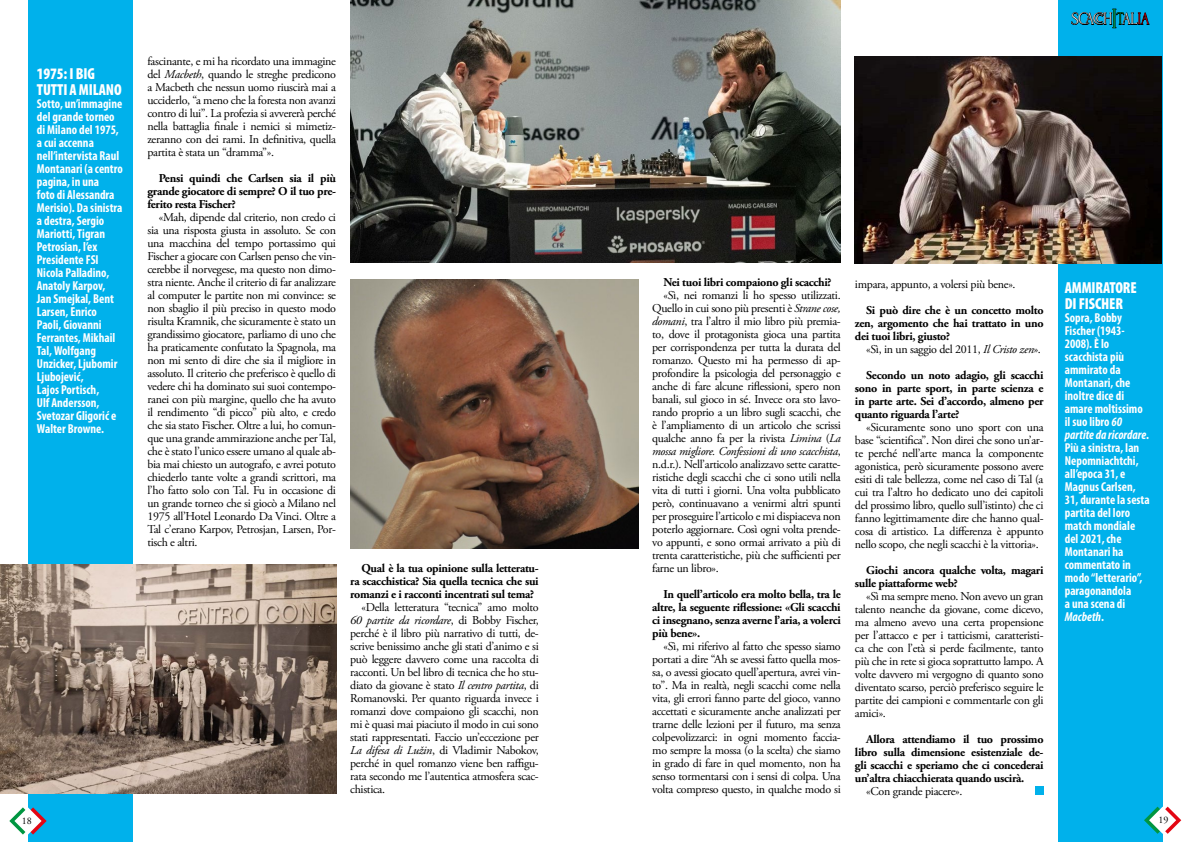
<style>
.page{position:relative;width:1191px;height:842px;background:#fff}
.page>*{position:absolute;margin:0;border:0;box-sizing:border-box;transform-origin:0 0}
.t1{font:16.4px "NEVOCLARA";color:#fff}
.t2{font:900 condensed 16px/16px "Myriad Pro";letter-spacing:-.01em;color:#fff;scale:.96 1}
.t3{font:700 condensed 13px/13px "Myriad Pro";color:#fff;scale:.96 1}
.t4{font:12px/13px "Adobe Garamond Pro";letter-spacing:-.025em;color:#000;text-align:justify}
.t5{font:700 12px/13px "Adobe Garamond Pro";letter-spacing:-.025em;color:#000;text-align:justify}
.t6{font:10px "Adobe Garamond Pro";color:#000}
.s1{font-style:italic}
.s2{font-size:26.7px;color:#009641}
.s3{font-size:19.6px;color:#009641}
.s4{font-size:19.6px}
.s5{font-size:19.6px;color:#e30613}
.s6{font-weight:400}
.s7{font-weight:400;font-style:italic}
</style>
<div class="page">
<div style="left:28px;top:0;width:105px;height:842px;background:#00b1eb"></div>
<svg style="left:9px;top:807px;width:38px;height:27px"></svg>
<div style="left:1057px;top:0;width:105px;height:842px;background:#00b1eb"></div>
<svg style="left:1071px;top:8px;width:79px;height:21px"></svg>
<img style="left:350px;top:0;width:490px;height:262px">
<svg style="left:1144px;top:807px;width:37px;height:27px"></svg>
<div style="left:1035px;top:786px;width:8px;height:8px;background:#00b1eb"></div>
<img style="left:350px;top:279px;width:288px;height:270px">
<img style="left:855px;top:57px;width:306px;height:206px">
<img style="left:0;top:564px;width:336px;height:230px">
<h2 class="t2" style="left:37px;top:65px;width:90px">1975: I BIG<br>TUTTI A MILANO</h2>
<p class="t3" style="left:37px;top:97px;width:91px">Sotto, un’immagine del grande torneo di Milano del 1975, a cui accenna nell’intervista Raul<br>Montanari (a centro pagina, in una<br>foto di Alessandra<br>Merisio). Da sinistra a destra, Sergio<br>Mariotti, Tigran<br>Petrosian, l’ex<br>Presidente FSI<br>Nicola Palladino,<br>Anatoly Karpov,<br>Jan Smejkal, Bent<br>Larsen, Enrico<br>Paoli, Giovanni<br>Ferrantes, Mikhail<br>Tal, Wolfgang<br>Unzicker, Ljubomir<br>Ljubojević,<br>Lajos Portisch,<br>Ulf Andersson,<br>Svetozar Gligorić e<br>Walter Browne.</p>
<p class="t6" style="left:22px;top:814px;width:11px">18</p>
<p class="t4" style="left:147px;top:56px;width:190px">fascinante, e mi ha ricordato una immagine del <span class="s1">Macbeth</span>, quando le streghe predicono a Macbeth che nessun uomo riuscirà mai a ucciderlo, “a meno che la foresta non avanzi contro di lui”. La profezia si avvererà perché nella battaglia finale i nemici si mimetiz&shy;zeranno con dei rami. In definitiva, quella partita è stata un “dramma”».</p>
<p class="t5" style="left:147px;top:172px;width:190px;text-indent:11px">Pensi quindi che Carlsen sia il più grande giocatore di sempre? O il tuo pre&shy;ferito resta Fischer?</p>
<p class="t4" style="left:147px;top:211px;width:190px;text-indent:11px">«Mah, dipende dal criterio, non credo ci sia una risposta giusta in assoluto. Se con una macchina del tempo portassimo qui Fischer a giocare con Carlsen penso che vin&shy;cerebbe il norvegese, ma questo non dimo&shy;stra niente. Anche il criterio di far analizzare al computer le partite non mi convince: se non sbaglio il più preciso in questo modo risulta Kramnik, che sicuramente è stato un grandissimo giocatore, parliamo di uno che ha praticamente confutato la Spagnola, ma non mi sento di dire che sia il migliore in assoluto. Il criterio che preferisco è quello di vedere chi ha dominato sui suoi contempo&shy;ranei con più margine, quello che ha avuto il rendimento “di picco” più alto, e credo che sia stato Fischer. Oltre a lui, ho comun&shy;que una grande ammirazione anche per Tal, che è stato l’unico essere umano al quale ab&shy;bia mai chiesto un autografo, e avrei potuto chiederlo tante volte a grandi scrittori, ma l’ho fatto solo con Tal. Fu in occasione di un grande torneo che si giocò a Milano nel 1975 all’Hotel Leonardo Da Vinci. Oltre a Tal c’erano Karpov, Petrosjan, Larsen, Por&shy;tisch e altri.</p>
<p class="t5" style="left:350px;top:562px;width:190px;text-indent:11px">Qual è la tua opinione sulla letteratu&shy;ra scacchistica? Sia quella tecnica che sui romanzi e i racconti incentrati sul tema?</p>
<p class="t4" style="left:350px;top:601px;width:190px;text-indent:11px">«Della letteratura “tecnica” amo molto <span class="s1">60 partite da ricordare</span>, di Bobby Fischer, perché è il libro più narrativo di tutti, de&shy;scrive benissimo anche gli stati d’animo e si può leggere davvero come una raccolta di racconti. Un bel libro di tecnica che ho stu&shy;diato da giovane è stato <span class="s1">Il centro partita</span>, di Romanovski. Per quanto riguarda invece i romanzi dove compaiono gli scacchi, non mi è quasi mai piaciuto il modo in cui sono stati rappresentati. Faccio un’eccezione per <span class="s1">La difesa di Lužin</span>, di Vladimir Nabokov, perché in quel romanzo viene ben raffigu&shy;rata secondo me l’autentica atmosfera scac&shy;chistica.</p>
<h1 class="t1" style="left:1071px;top:10px;width:79px">SCACCH<span class="s2">I</span><span class="s3">t</span><span class="s4">al</span><span class="s5">ia</span></h1>
<p class="t5" style="left:663px;top:276px;width:169px">Nei tuoi libri compaiono gli scacchi?</p>
<p class="t4" style="left:652px;top:290px;width:190px;text-indent:11px">«Sì, nei romanzi li ho spesso utilizzati.<br>Quello in cui sono più presenti è <span class="s1">Strane cose, domani</span>, tra l’altro il mio libro più premia&shy;to, dove il protagonista gioca una partita per corrispondenza per tutta la durata del romanzo. Questo mi ha permesso di ap&shy;profondire la psicologia del personaggio e anche di fare alcune riflessioni, spero non banali, sul gioco in sé. Invece ora sto lavo&shy;rando proprio a un libro sugli scacchi, che è l’ampliamento di un articolo che scrissi qualche anno fa per la rivista <span class="s1">Limina</span> (<span class="s1">La mossa migliore. Confessioni di uno scacchista</span>, n.d.r.). Nell’articolo analizzavo sette caratte&shy;ristiche degli scacchi che ci sono utili nella vita di tutti i giorni. Una volta pubblicato però, continuavano a venirmi altri spunti per proseguire l’articolo e mi dispiaceva non poterlo aggiornare. Così ogni volta prende&shy;vo appunti, e sono ormai arrivato a più di trenta caratteristiche, più che sufficienti per farne un libro».</p>
<p class="t5" style="left:652px;top:588px;width:190px;text-indent:11px">In quell’articolo era molto bella, tra le altre, la seguente riflessione: «Gli scacchi ci insegnano, senza averne l’aria, a volerci più bene».</p>
<p class="t4" style="left:652px;top:640px;width:190px;text-indent:11px">«Sì, mi riferivo al fatto che spesso siamo portati a dire “Ah se avessi fatto quella mos&shy;sa, o avessi giocato quell’apertura, avrei vin&shy;to”. Ma in realtà, negli scacchi come nella vita, gli errori fanno parte del gioco, vanno accettati e sicuramente anche analizzati per trarne delle lezioni per il futuro, ma senza colpevolizzarci: in ogni momento faccia&shy;mo sempre la mossa (o la scelta) che siamo in grado di fare in quel momento, non ha senso tormentarsi con i sensi di colpa. Una volta compreso questo, in qualche modo si</p>
<p class="t4" style="left:855px;top:278px;width:162px">impara, appunto, a volersi più bene».</p>
<p class="t5" style="left:855px;top:304px;width:190px;text-indent:11px">Si può dire che è un concetto molto zen, argomento che hai trattato in uno dei tuoi libri, giusto?</p>
<p class="t5" style="left:866px;top:336px;width:179px;line-height:26px"><span class="s6">«Sì, in un saggio del 2011,</span> <span class="s7">Il Cristo zen</span><span class="s6">».<br></span>Secondo un noto adagio, gli scacchi</p>
<p class="t5" style="left:855px;top:382px;width:190px">sono in parte sport, in parte scienza e in parte arte. Sei d’accordo, almeno per quanto riguarda l’arte?</p>
<p class="t4" style="left:855px;top:421px;width:190px;text-indent:11px">«Sicuramente sono uno sport con una base “scientifica”. Non direi che sono un’ar&shy;te perché nell’arte manca la componente agonistica, però sicuramente possono avere esiti di tale bellezza, come nel caso di Tal (a cui tra l’altro ho dedicato uno dei capitoli del prossimo libro, quello sull’istinto) che ci fanno legittimamente dire che hanno qual&shy;cosa di artistico. La differenza è appunto nello scopo, che negli scacchi è la vittoria».</p>
<p class="t5" style="left:855px;top:564px;width:190px;text-indent:11px">Giochi ancora qualche volta, magari sulle piattaforme web?</p>
<p class="t4" style="left:855px;top:590px;width:190px;text-indent:11px">«Sì ma sempre meno. Non avevo un gran talento neanche da giovane, come dicevo, ma almeno avevo una certa propensione per l’attacco e per i tatticismi, caratteristi&shy;ca che con l’età si perde facilmente, tanto più che in rete si gioca soprattutto lampo. A volte davvero mi vergogno di quanto sono diventato scarso, perciò preferisco seguire le partite dei campioni e commentarle con gli amici».</p>
<p class="t5" style="left:855px;top:733px;width:190px;text-indent:11px">Allora attendiamo il tuo prossimo libro sulla dimensione esistenziale de&shy;gli scacchi e speriamo che ci concederai un’altra chiacchierata quando uscirà.</p>
<p class="t4" style="left:866px;top:785px;width:98px">«Con grande piacere».</p>
<h2 class="t2" style="left:1064px;top:279px;width:76px">AMMIRATORE<br>DI FISCHER</h2>
<p class="t3" style="left:1064px;top:311px;width:90px">Sopra, Bobby<br>Fischer (1943-<br>2008). È lo scacchista più ammirato da<br>Montanari, che inoltre dice di amare moltissimo il suo libro <span class="s1">60 partite da ricordare</span>.<br>Più a sinistra, Ian<br>Nepomniachtchi, all’epoca 31, e<br>Magnus Carlsen,<br>31, durante la sesta partita del loro match mondiale del 2021, che<br>Montanari ha commentato in modo “letterario”, paragonandola<br>a una scena di<br><span class="s1">Macbeth</span>.</p>
<p class="t6" style="left:1158px;top:814px;width:11px">19</p>
</div>
